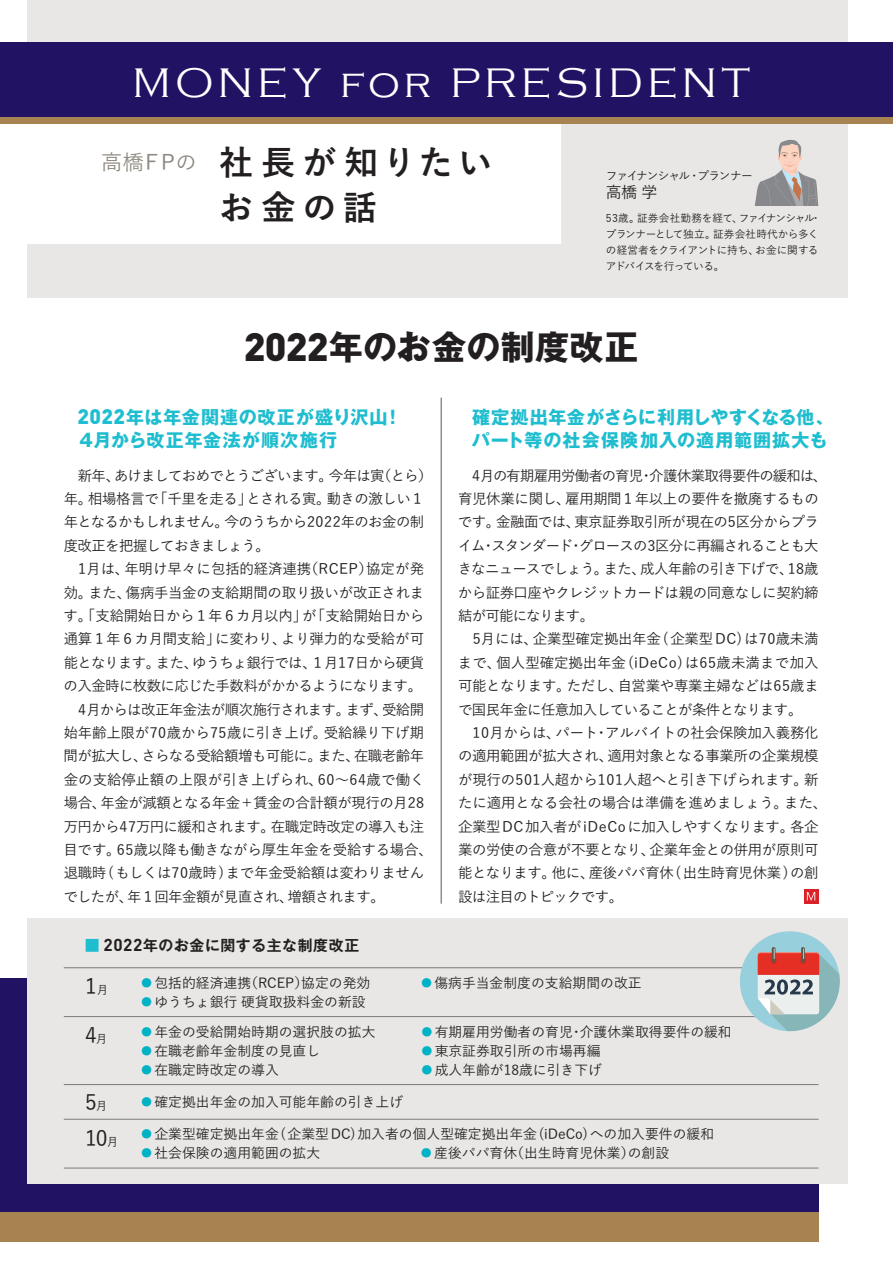
<style>
.page{position:relative;width:893px;height:1263px;background:#fff}
.page>*{position:absolute;margin:0;border:0;box-sizing:border-box;transform-origin:0 0}
.t1{font:300 42.45px "Copperplate Gothic";letter-spacing:.095em;color:#fff}
.t2{font:700 34.05px "Gothic MB101 Pr 6";letter-spacing:.005em;color:#231f20}
.t3{font:700 34.05px/44.7px "Yu Go Pr 6 N";letter-spacing:.2em;color:#231f20}
.t4{font:500 21.3px "Yu Go Pr 6 N";color:#231f20}
.t5{font:500 21.3px "Yu Go Pr 6 N";letter-spacing:-.125em;color:#8d877f}
.t6{font:700 18px/23.4px "Gothic MB101 Pr 6";letter-spacing:.045em;color:#1ebdcf}
.t7{font:500 15.9px "Yu Go Pr 6 N";color:#231f20}
.t8{font:700 14.85px "Gothic MB101 Pr 6 De";letter-spacing:.04em;color:#231f20}
.t9{font:500 14.4px/23.4px "Yu Go Pr 6 N";letter-spacing:-.03em;color:#231f20}
.t10{font:500 13.8px "Yu Go Pr 6 N";color:#231f20}
.t11{font:500 11.7px "Yu Go Pr 6 N";letter-spacing:-.1em;color:#231f20}
.t12{font:500 10.65px/15.9px "Yu Go Pr 6 N";letter-spacing:-.045em;color:#231f20}
.s1{font-family:"DIN";font-weight:900;font-size:39.15px}
.s2{font-family:"DIN";font-weight:900;font-size:20.85px}
.s3{color:#1ebdcf}
.s4{font-family:"DIN";font-size:17.1px}
.s5{font-size:11.7px}
.s6{font-size:11.1px;color:#00b2c6}
</style>
<div class="page">
<hr style="left:892px;top:0;width:1px;height:1263px;background:#d0d0d0">
<svg style="left:892px;top:0;width:1px;height:505px"></svg>
<div style="left:0;top:978px;width:819px;height:264px;background:#221263"></div>
<div style="left:28px;top:918px;width:820px;height:266px;background:#e9e7e5"></div>
<div style="left:0;top:1212px;width:819px;height:30px;background:#a68351"></div>
<div style="left:28px;top:0;width:820px;height:298px;background:#e9e7e5"></div>
<div style="left:0;top:90px;width:561px;height:153px;background:#fff"></div>
<div style="left:0;top:43px;width:893px;height:80px;background:#221263"></div>
<div style="left:0;top:117px;width:893px;height:6px;background:#a68351"></div>
<svg style="left:755px;top:140px;width:64px;height:65px"></svg>
<hr style="left:441px;top:398px;width:1px;height:506px;background:#57585a">
<hr style="left:64px;top:967px;width:755px;height:1px;background:#787a7d">
<hr style="left:64px;top:1016px;width:755px;height:1px;background:#787a7d">
<hr style="left:64px;top:1168px;width:755px;height:1px;background:#787a7d">
<hr style="left:64px;top:1084px;width:755px;height:1px;background:#787a7d">
<hr style="left:64px;top:1119px;width:755px;height:1px;background:#787a7d">
<div style="left:740px;top:931px;width:100px;height:100px;background:#98cfdd;border-radius:50%"></div>
<hr style="left:772px;top:947px;width:3px;height:14px;background:#5c5a4b;border-radius:2px">
<svg style="left:758px;top:948px;width:82px;height:83px"></svg>
<svg style="left:804px;top:889px;width:14px;height:15px"></svg>
<svg style="left:807px;top:892px;width:8px;height:8px"></svg>
<h1 class="t1" style="left:132px;top:60px;width:619px">MONEY for PRESIDENT</h1>
<h3 class="t5" style="left:101px;top:143px;width:97px">高橋ＦＰの</h3>
<h2 class="t3" style="left:219px;top:141px;width:274px">社長が知りたいお金の話</h2>
<p class="t11" style="left:606px;top:165px;width:148px">ファイナンシャル・プランナー</p>
<p class="t7" style="left:606px;top:178px;width:53px">高橋 学</p>
<p class="t12" style="left:606px;top:209px;width:217px">53歳。証券会社勤務を経て、ファイナンシャル・プランナーとして独立。証券会社時代から多くの経営者をクライアントに持ち、お金に関するアドバイスを行っている。</p>
<h2 class="t2" style="left:244px;top:318px;width:396px"><span class="s1">2022</span>年のお金の制度改正</h2>
<p class="t6" style="left:77px;top:405px;width:326px"><span class="s2">2022</span>年は年金関連の改正が盛り沢山！<br>４月から改正年金法が順次施行</p>
<p class="t6" style="left:472px;top:405px;width:363px">確定拠出年金がさらに利用しやすくなる他、パート等の社会保険加入の適用範囲拡大も</p>
<p class="t9" style="left:63px;top:462px;width:371px">　新年、あけましておめでとうございます。今年は寅（とら）年。相場格言で「千里を走る」とされる寅。動きの激しい１年となるかもしれません。今のうちから2022年のお金の制度改正を把握しておきましょう。<br>　1月は、年明け早々に包括的経済連携（RCEP）協定が発効。また、傷病手当金の支給期間の取り扱いが改正されます。「支給開始日から１年６カ月以内」が「支給開始日から通算１年６カ月間支給」に変わり、より弾力的な受給が可能となります。また、ゆうちょ銀行では、１月17日から硬貨の入金時に枚数に応じた手数料がかかるようになります。　4月からは改正年金法が順次施行されます。まず、受給開始年齢上限が70歳から75歳に引き上げ。受給繰り下げ期間が拡大し、さらなる受給額増も可能に。また、在職老齢年金の支給停止額の上限が引き上げられ、60～64歳で働く場合、年金が減額となる年金＋賃金の合計額が現行の月28万円から47万円に緩和されます。在職定時改定の導入も注目です。65歳以降も働きながら厚生年金を受給する場合、退職時(もしくは70歳時)まで年金受給額は変わりませんでしたが、年１回年金額が見直され、増額されます。</p>
<p class="t9" style="left:458px;top:462px;width:371px">　4月の有期雇用労働者の育児・介護休業取得要件の緩和は、育児休業に関し、雇用期間１年以上の要件を撤廃するものです。金融面では、東京証券取引所が現在の5区分からプライム・スタンダード・グロースの3区分に再編されることも大きなニュースでしょう。また、成人年齢の引き下げで、18歳から証券口座やクレジットカードは親の同意なしに契約締結が可能になります。<br>　5月には、企業型確定拠出年金(企業型DC)は70歳未満まで、個人型確定拠出年金(iDeCo)は65歳未満まで加入可能となります。ただし、自営業や専業主婦などは65歳まで国民年金に任意加入していることが条件となります。　10月からは、パート・アルバイトの社会保険加入義務化の適用範囲が拡大され、適用対象となる事業所の企業規模が現行の501人超から101人超へと引き下げられます。新たに適用となる会社の場合は準備を進めましょう。また、企業型DC加入者がiDeCoに加入しやすくなります。各企業の労使の合意が不要となり、企業年金との併用が原則可能となります。他に、産後パパ育休(出生時育児休業)の創設は注目のトピックです。</p>
<p class="t8" style="left:85px;top:933px;width:276px"><span class="s3">■</span> <span class="s4">2022</span>年のお金に関する主な制度改正</p>
<h3 class="t4" style="left:85px;top:967px;width:25px">1<span class="s5">月</span></h3>
<p class="t10" style="left:141px;top:970px;width:502px"><span class="s6">●</span> 包括的経済連携（RCEP）協定の発効　　　 <span class="s6">●</span> 傷病手当金制度の支給期間の改正</p>
<p class="t10" style="left:141px;top:989px;width:226px"><span class="s6">●</span> ゆうちょ銀行 硬貨取扱料金の新設</p>
<h3 class="t4" style="left:85px;top:1016px;width:24px">4<span class="s5">月</span></h3>
<p class="t10" style="left:141px;top:1019px;width:236px"><span class="s6">●</span> 年金の受給開始時期の選択肢の拡大</p>
<p class="t10" style="left:141px;top:1038px;width:181px"><span class="s6">●</span> 在職老齢年金制度の見直し</p>
<p class="t10" style="left:141px;top:1057px;width:139px"><span class="s6">●</span> 在職定時改定の導入</p>
<p class="t10" style="left:421px;top:1019px;width:312px"><span class="s6">●</span> 有期雇用労働者の育児・介護休業取得要件の緩和</p>
<p class="t10" style="left:421px;top:1038px;width:181px"><span class="s6">●</span> 東京証券取引所の市場再編</p>
<p class="t10" style="left:421px;top:1057px;width:182px"><span class="s6">●</span> 成人年齢が18歳に引き下げ</p>
<h3 class="t4" style="left:85px;top:1082px;width:24px">5<span class="s5">月</span></h3>
<p class="t10" style="left:141px;top:1089px;width:264px"><span class="s6">●</span> 確定拠出年金の加入可能年齢の引き上げ</p>
<p class="t10" style="left:141px;top:1121px;width:574px"><span class="s6">●</span> 企業型確定拠出年金(企業型DC)加入者の個人型確定拠出年金(iDeCo)への加入要件の緩和</p>
<p class="t10" style="left:141px;top:1140px;width:529px"><span class="s6">●</span> 社会保険の適用範囲の拡大　　　　　　 　<span class="s6">●</span> 産後パパ育休（出生時育児休業）の創設</p>
<h3 class="t4" style="left:85px;top:1118px;width:35px">10<span class="s5">月</span></h3>
</div>
